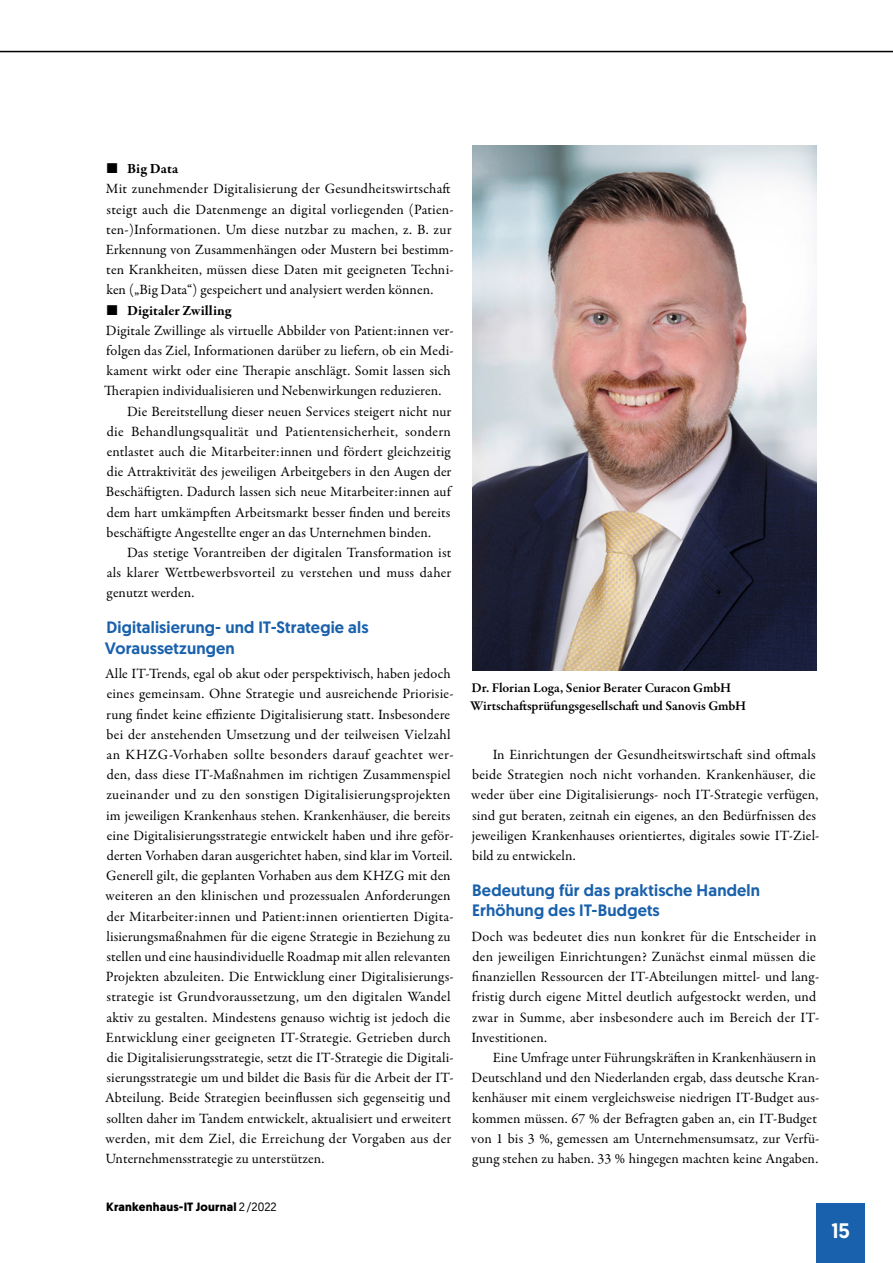
<style>
.page{position:relative;width:893px;height:1263px;background:#fff}
.page>*{position:absolute;margin:0;border:0;box-sizing:border-box;transform-origin:0 0}
.t1{font:500 21px "Geomanist";color:#fff}
.t2{font:500 16.5px/20.2px "Geomanist";letter-spacing:.01em;color:#1961ac}
.t3{font:14.25px/20.2px "Garamond Premr Pro";letter-spacing:.01em;color:#000}
.t4{font:700 14.25px "Garamond Premr Pro";letter-spacing:.01em;color:#000}
.t5{font:600 13.5px/18px "Garamond Premr Pro";letter-spacing:-.005em;color:#000}
.t6{font:700 12px "Geomanist";letter-spacing:.015em;color:#000}
.s1{font-weight:700}
.s2{font-weight:400}
</style>
<div class="page">
<div style="left:816px;top:1203px;width:49px;height:60px;background:#1961ac"></div>
<hr style="left:0;top:51px;width:893px;height:1px;background:#000">
<img style="left:472px;top:145px;width:344px;height:525px">
<p class="t3" style="left:106px;top:159px;width:349px">■ <span class="s1">Big Data<br></span>Mit zunehmender Digitalisierung der Gesundheitswirtschaft steigt auch die Datenmenge an digital vorliegenden (Patien&shy;ten-)Informationen. Um diese nutzbar zu machen, z. B. zur Erkennung von Zusammenhängen oder Mustern bei bestimm&shy;ten Krankheiten, müssen diese Daten mit geeigneten Techni&shy;ken („Big Data“) gespeichert und analysiert werden können.</p>
<p class="t4" style="left:107px;top:301px;width:126px">■ Digitaler Zwilling</p>
<p class="t3" style="left:106px;top:321px;width:349px">Digitale Zwillinge als virtuelle Abbilder von Patient:innen ver-</p>
<p class="t3" style="left:106px;top:341px;width:349px">folgen das Ziel, Informationen darüber zu liefern, ob ein Medi-</p>
<p class="t3" style="left:106px;top:361px;width:346px">kament wirkt oder eine Therapie anschlägt. Somit lassen sich</p>
<p class="t3" style="left:104px;top:381px;width:339px">Therapien individualisieren und Nebenwirkungen reduzieren.</p>
<p class="t3" style="left:127px;top:401px;width:326px">Die Bereitstellung dieser neuen Services steigert nicht nur</p>
<p class="t3" style="left:107px;top:422px;width:346px">die Behandlungsqualität und Patientensicherheit, sondern</p>
<p class="t3" style="left:107px;top:442px;width:345px">entlastet auch die Mitarbeiter:innen und fördert gleichzeitig</p>
<p class="t3" style="left:107px;top:462px;width:346px">die Attraktivität des jeweiligen Arbeitgebers in den Augen der</p>
<p class="t3" style="left:106px;top:482px;width:346px">Beschäftigten. Dadurch lassen sich neue Mitarbeiter:innen auf</p>
<p class="t3" style="left:107px;top:502px;width:345px">dem hart umkämpften Arbeitsmarkt besser finden und bereits</p>
<p class="t3" style="left:106px;top:522px;width:326px">beschäftigte Angestellte enger an das Unternehmen binden.</p>
<p class="t3" style="left:127px;top:543px;width:326px">Das stetige Vorantreiben der digitalen Transformation ist</p>
<p class="t3" style="left:107px;top:563px;width:346px">als klarer Wettbewerbsvorteil zu verstehen und muss daher</p>
<p class="t3" style="left:107px;top:583px;width:89px">genutzt werden.</p>
<p class="t2" style="left:105px;top:617px;width:265px">Digitalisierung- und IT-Strategie als<br>Voraussetzungen</p>
<p class="t3" style="left:105px;top:664px;width:350px">Alle IT-Trends, egal ob akut oder perspektivisch, haben jedoch eines gemeinsam. Ohne Strategie und ausreichende Priorisie&shy;rung findet keine effiziente Digitalisierung statt. Insbesondere bei der anstehenden Umsetzung und der teilweisen Vielzahl an KHZG-Vorhaben sollte besonders darauf geachtet wer&shy;den, dass diese IT-Maßnahmen im richtigen Zusammenspiel zueinander und zu den sonstigen Digitalisierungsprojekten im jeweiligen Krankenhaus stehen. Krankenhäuser, die bereits eine Digitalisierungsstrategie entwickelt haben und ihre geför&shy;derten Vorhaben daran ausgerichtet haben, sind klar im Vorteil.<br>Generell gilt, die geplanten Vorhaben aus dem KHZG mit den weiteren an den klinischen und prozessualen Anforderungen der Mitarbeiter:innen und Patient:innen orientierten Digita&shy;lisierungsmaßnahmen für die eigene Strategie in Beziehung zu stellen und eine hausindividuelle Roadmap mit allen relevanten Projekten abzuleiten. Die Entwicklung einer Digitalisierungs&shy;strategie ist Grundvoraussetzung, um den digitalen Wandel aktiv zu gestalten. Mindestens genauso wichtig ist jedoch die Entwicklung einer geeigneten IT-Strategie. Getrieben durch die Digitalisierungsstrategie, setzt die IT-Strategie die Digitali&shy;sierungsstrategie um und bildet die Basis für die Arbeit der IT-Abteilung. Beide Strategien beeinflussen sich gegenseitig und sollten daher im Tandem entwickelt, aktualisiert und erweitert werden, mit dem Ziel, die Erreichung der Vorgaben aus der Unternehmensstrategie zu unterstützen.</p>
<p class="t6" style="left:106px;top:1199px;width:172px">Krankenhaus-IT Journal <span class="s2">2/2022</span></p>
<p class="t5" style="left:470px;top:679px;width:278px">Dr. Florian Loga, Senior Berater Curacon GmbH<br>Wirtschaftsprüfungsgesellschaft und Sanovis GmbH</p>
<p class="t3" style="left:471px;top:745px;width:349px;text-indent:21px">In Einrichtungen der Gesundheitswirtschaft sind oftmals beide Strategien noch nicht vorhanden. Krankenhäuser, die weder über eine Digitalisierungs- noch IT-Strategie verfügen, sind gut beraten, zeitnah ein eigenes, an den Bedürfnissen des jeweiligen Krankenhauses orientiertes, digitales sowie IT-Ziel&shy;bild zu entwickeln.</p>
<p class="t2" style="left:472px;top:880px;width:289px">Bedeutung für das praktische Handeln<br>Erhöhung des IT-Budgets</p>
<p class="t3" style="left:471px;top:926px;width:349px">Doch was bedeutet dies nun konkret für die Entscheider in den jeweiligen Einrichtungen? Zunächst einmal müssen die finanziellen Ressourcen der IT-Abteilungen mittel- und lang&shy;fristig durch eigene Mittel deutlich aufgestockt werden, und zwar in Summe, aber insbesondere auch im Bereich der IT-Investitionen.</p>
<p class="t3" style="left:471px;top:1048px;width:349px;text-indent:22px">Eine Umfrage unter Führungskräften in Krankenhäusern in Deutschland und den Niederlanden ergab, dass deutsche Kran&shy;kenhäuser mit einem vergleichsweise niedrigen IT-Budget aus&shy;kommen müssen. 67 % der Befragten gaben an, ein IT-Budget von 1 bis 3 %, gemessen am Unternehmensumsatz, zur Verfü&shy;gung stehen zu haben. 33 % hingegen machten keine Angaben.</p>
<h1 class="t1" style="left:831px;top:1216px;width:20px">15</h1>
</div>
